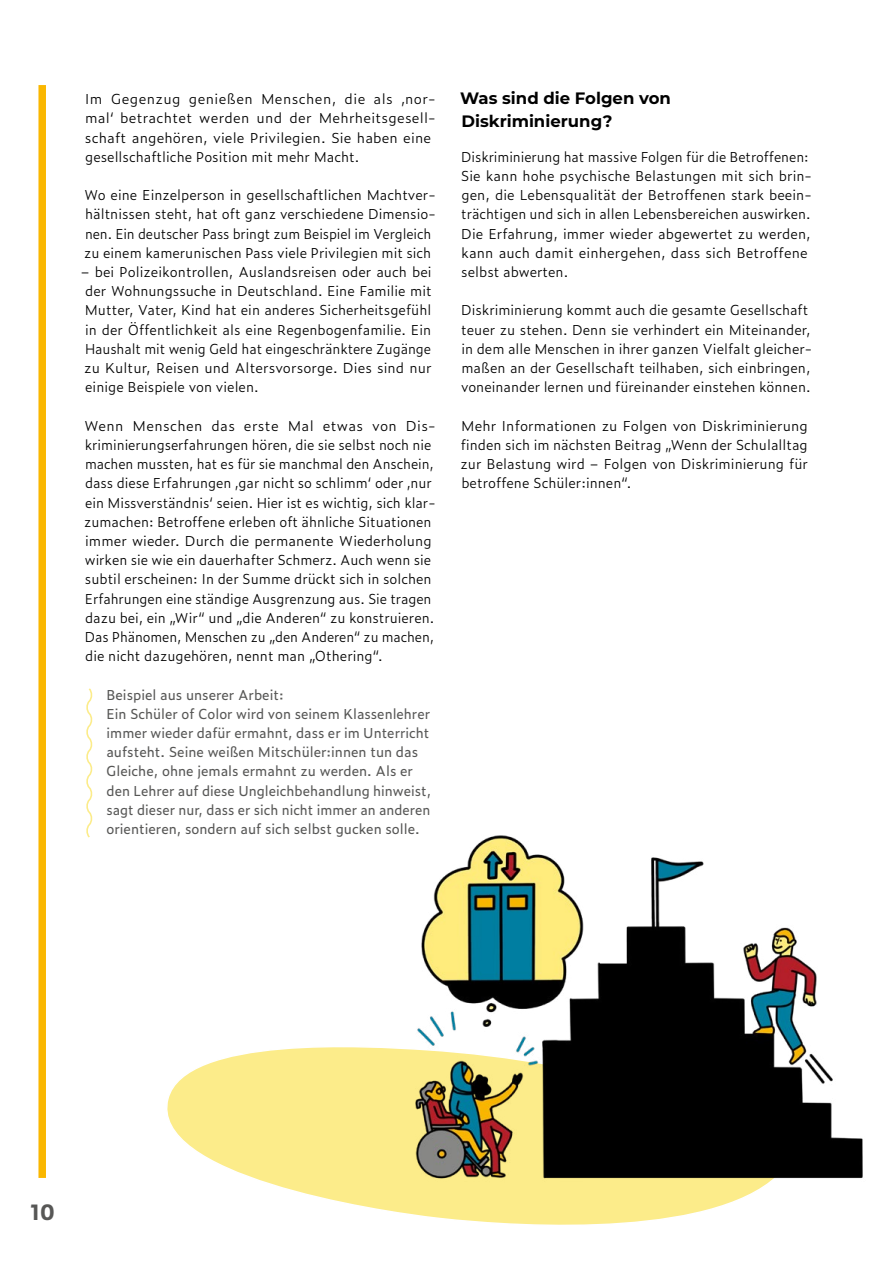
<style>
.page{position:relative;width:893px;height:1263px;background:#fff}
.page>*{position:absolute;margin:0;border:0;box-sizing:border-box;transform-origin:0 0}
.t1{font:700 21px "Zeitung Pro";color:#575756}
.Subhead_im_Text_3{font:700 16.5px/22.5px "Montserrat";color:#000}
.Fließtext_abstand{font:300 13.8px/19.2px "Zeitung Pro";color:#000}
.Beispiele{font:13.8px/19.2px "Zeitung Pro";color:#575756}
</style>
<div class="page">
<svg style="left:167px;top:1047px;width:592px;height:178px;fill:#fcec8a"></svg>
<svg style="left:86px;top:688px;width:7px;height:150px"></svg>
<img style="left:398px;top:835px;width:465px;height:354px">
<div style="left:38px;top:85px;width:8px;height:1093px;background:#fab700"></div>
<p class="Fließtext_abstand" style="left:85px;top:89px;width:352px">Im Gegenzug genießen Menschen, die als ‚nor&shy;mal‘ betrachtet werden und der Mehrheitsgesell&shy;schaft angehören, viele Privilegien. Sie haben eine gesellschaftliche Position mit mehr Macht.</p>
<p class="Fließtext_abstand" style="left:84px;top:185px;width:353px">Wo eine Einzelperson in gesellschaftlichen Machtver&shy;hältnissen steht, hat oft ganz verschiedene Dimensio&shy;nen. Ein deutscher Pass bringt zum Beispiel im Vergleich zu einem kamerunischen Pass viele Privilegien mit sich</p>
<p class="Fließtext_abstand" style="left:81px;top:262px;width:352px;text-align:justify">– bei Polizeikontrollen, Auslandsreisen oder auch bei der Wohnungssuche in Deutschland. Eine Familie mit Mutter, Vater, Kind hat ein anderes Sicherheitsgefühl in der Öffentlichkeit als eine Regenbogenfamilie. Ein Haushalt mit wenig Geld hat eingeschränktere Zugänge zu Kultur, Reisen und Altersvorsorge. Dies sind nur einige Beispiele von vielen.</p>
<p class="Fließtext_abstand" style="left:84px;top:415px;width:353px">Wenn Menschen das erste Mal etwas von Dis&shy;kriminierungserfahrungen hören, die sie selbst noch nie machen mussten, hat es für sie manchmal den Anschein, dass diese Erfahrungen ‚gar nicht so schlimm‘ oder ‚nur ein Missverständnis‘ seien. Hier ist es wichtig, sich klar&shy;zumachen: Betroffene erleben oft ähnliche Situationen immer wieder. Durch die permanente Wiederholung wirken sie wie ein dauerhafter Schmerz. Auch wenn sie subtil erscheinen: In der Summe drückt sich in solchen Erfahrungen eine ständige Ausgrenzung aus. Sie tragen dazu bei, ein „Wir“ und „die Anderen“ zu konstruieren.<br>Das Phänomen, Menschen zu „den Anderen“ zu machen, die nicht dazugehören, nennt man „Othering“.</p>
<p class="Beispiele" style="left:106px;top:684px;width:326px">Beispiel aus unserer Arbeit:<br>Ein Schüler of Color wird von seinem Klassenlehrer immer wieder dafür ermahnt, dass er im Unterricht aufsteht. Seine weißen Mitschüler:innen tun das Gleiche, ohne jemals ermahnt zu werden. Als er den Lehrer auf diese Ungleichbehandlung hinweist, sagt dieser nur, dass er sich nicht immer an anderen orientieren, sondern auf sich selbst gucken solle.</p>
<h3 class="Subhead_im_Text_3" style="left:460px;top:86px;width:212px">Was sind die Folgen von<br>Diskriminierung?</h3>
<p class="Fließtext_abstand" style="left:461px;top:147px;width:353px">Diskriminierung hat massive Folgen für die Betroffenen:<br>Sie kann hohe psychische Belastungen mit sich brin&shy;gen, die Lebensqualität der Betroffenen stark beein&shy;trächtigen und sich in allen Lebensbereichen auswirken.<br>Die Erfahrung, immer wieder abgewertet zu werden, kann auch damit einhergehen, dass sich Betroffene selbst abwerten.</p>
<p class="Fließtext_abstand" style="left:461px;top:300px;width:352px">Diskriminierung kommt auch die gesamte Gesellschaft teuer zu stehen. Denn sie verhindert ein Miteinander, in dem alle Menschen in ihrer ganzen Vielfalt gleicher&shy;maßen an der Gesellschaft teilhaben, sich einbringen, voneinander lernen und füreinander einstehen können.</p>
<p class="Fließtext_abstand" style="left:461px;top:415px;width:349px;text-align:justify">Mehr Informationen zu Folgen von Diskriminierung finden sich im nächsten Beitrag „Wenn der Schulalltag zur Belastung wird – Folgen von Diskriminierung für betroffene Schüler:innen“.</p>
<h1 class="t1" style="left:30px;top:1196px;width:26px">10</h1>
</div>
